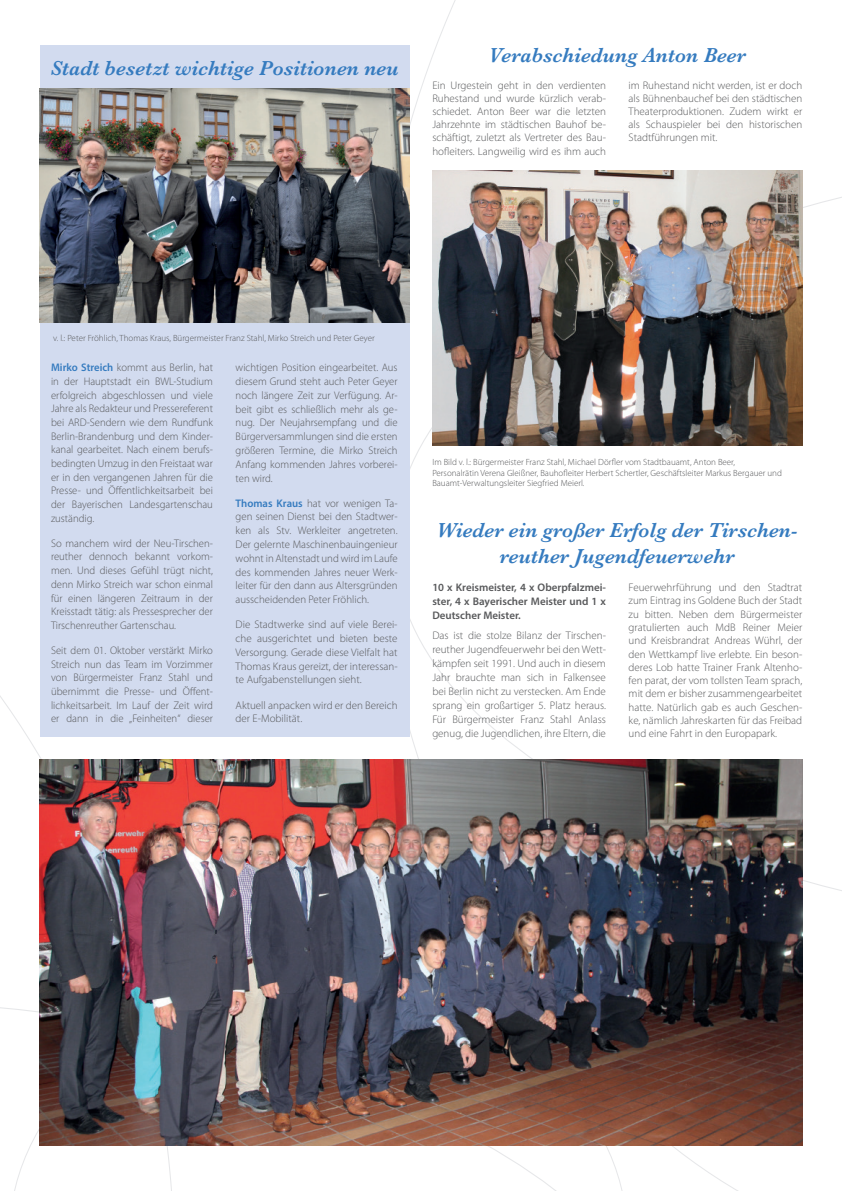
<style>
.page{position:relative;width:842px;height:1191px;background:#fff}
.page>*{position:absolute;margin:0;border:0;box-sizing:border-box;transform-origin:0 0}
.t1{font:italic 600 21px/25.2px "Baskerville";color:#357bbf;text-align:center}
.t2{font:300 11px/13.7px "Myriad Pro";color:#57585a;text-align:justify}
.t3{font:600 11px/14.1px "Myriad Pro";color:#57585a;text-align:justify}
.t4{font:300 9px/10.8px "Myriad Pro";color:#57585a}
.s1{font-weight:600;color:#357bbf}
</style>
<div class="page">
<svg style="left:175px;top:1145px;width:502px;height:46px"></svg>
<svg style="left:0;top:696px;width:175px;height:495px"></svg>
<img style="left:40px;top:759px;width:762px;height:386px">
<div style="left:40px;top:45px;width:370px;height:692px;background:#d2dbef"></div>
<img style="left:40px;top:89px;width:370px;height:234px">
<img style="left:432px;top:170px;width:370px;height:276px">
<h1 class="t1" style="left:51px;top:56px;width:350px">Stadt besetzt wichtige Positionen neu</h1>
<h1 class="t1" style="left:489px;top:42px;width:259px">Verabschiedung Anton Beer</h1>
<p class="t2" style="left:432px;top:78px;width:175px;line-height:13.2px">Ein Urgestein geht in den verdienten Ruhestand und wurde kürzlich verab&shy;schiedet. Anton Beer war die letzten Jahrzehnte im städtischen Bauhof be&shy;schäftigt, zuletzt als Vertreter des Bau&shy;hofleiters. Langweilig wird es ihm auch</p>
<p class="t2" style="left:629px;top:78px;width:175px;line-height:13.2px">im Ruhestand nicht werden, ist er doch als Bühnenbauchef bei den städtischen Theaterproduktionen. Zudem wirkt er als Schauspieler bei den historischen Stadtführungen mit.</p>
<p class="t4" style="left:53px;top:332px;width:323px">v. l.: Peter Fröhlich, Thomas Kraus, Bürgermeister Franz Stahl, Mirko Streich und Peter Geyer</p>
<p class="t2" style="left:51px;top:360px;width:163px"><span class="s1">Mirko Streich</span> kommt aus Berlin, hat in der Hauptstadt ein BWL-Studium erfolgreich abgeschlossen und viele Jahre als Redakteur und Pressereferent bei ARD-Sendern wie dem Rundfunk Berlin-Brandenburg und dem Kinder&shy;kanal gearbeitet. Nach einem berufs&shy;bedingten Umzug in den Freistaat war er in den vergangenen Jahren für die Presse- und Öffentlichkeitsarbeit bei der Bayerischen Landesgartenschau zuständig.</p>
<p class="t2" style="left:51px;top:536px;width:163px">So manchem wird der Neu-Tirschen&shy;reuther dennoch bekannt vorkom&shy;men. Und dieses Gefühl trügt nicht, denn Mirko Streich war schon einmal für einen längeren Zeitraum in der Kreisstadt tätig: als Pressesprecher der Tirschenreuther Gartenschau.</p>
<p class="t2" style="left:51px;top:643px;width:163px">Seit dem 01. Oktober verstärkt Mirko Streich nun das Team im Vorzimmer von Bürgermeister Franz Stahl und übernimmt die Presse- und Öffent&shy;lichkeitsarbeit. Im Lauf der Zeit wird er dann in die „Feinheiten“ dieser</p>
<p class="t2" style="left:236px;top:360px;width:163px">wichtigen Position eingearbeitet. Aus diesem Grund steht auch Peter Geyer noch längere Zeit zur Verfügung. Ar&shy;beit gibt es schließlich mehr als ge&shy;nug. Der Neujahrsempfang und die Bürgerversammlungen sind die ersten größeren Termine, die Mirko Streich Anfang kommenden Jahres vorberei&shy;ten wird.</p>
<p class="t2" style="left:236px;top:496px;width:163px"><span class="s1">Thomas Kraus</span> hat vor wenigen Ta&shy;gen seinen Dienst bei den Stadtwer&shy;ken als Stv. Werkleiter angetreten.<br>Der gelernte Maschinenbauingenieur wohnt in Altenstadt und wird im Laufe des kommenden Jahres neuer Werk&shy;leiter für den dann aus Altersgründen ausscheidenden Peter Fröhlich.</p>
<p class="t2" style="left:236px;top:617px;width:163px">Die Stadtwerke sind auf viele Berei&shy;che ausgerichtet und bieten beste Versorgung. Gerade diese Vielfalt hat Thomas Kraus gereizt, der interessan&shy;te Aufgabenstellungen sieht.</p>
<p class="t2" style="left:236px;top:698px;width:163px">Aktuell anpacken wird er den Bereich der E-Mobilität.</p>
<p class="t4" style="left:432px;top:456px;width:351px">Im Bild v. l.: Bürgermeister Franz Stahl, Michael Dörfler vom Stadtbauamt, Anton Beer,<br>Personalrätin Verena Gleißner, Bauhofleiter Herbert Schertler, Geschäftsleiter Markus Bergauer und<br>Bauamt-Verwaltungsleiter Siegfried Meierl.</p>
<h1 class="t1" style="left:437px;top:518px;width:362px">Wieder ein großer Erfolg der Tirschen&shy;reuther Jugendfeuerwehr</h1>
<p class="t3" style="left:432px;top:580px;width:175px">10 x Kreismeister, 4 x Oberpfalzmei&shy;ster, 4 x Bayerischer Meister und 1 x Deutscher Meister.</p>
<p class="t2" style="left:432px;top:628px;width:175px;line-height:14.1px">Das ist die stolze Bilanz der Tirschen&shy;reuther Jugendfeuerwehr bei den Wett&shy;kämpfen seit 1991. Und auch in diesem Jahr brauchte man sich in Falkensee bei Berlin nicht zu verstecken. Am Ende sprang ein großartiger 5. Platz heraus.<br>Für Bürgermeister Franz Stahl Anlass genug, die Jugendlichen, ihre Eltern, die</p>
<p class="t2" style="left:629px;top:580px;width:175px;line-height:13.3px">Feuerwehrführung und den Stadtrat zum Eintrag ins Goldene Buch der Stadt zu bitten. Neben dem Bürgermeister gratulierten auch MdB Reiner Meier und Kreisbrandrat Andreas Wührl, der den Wettkampf live erlebte. Ein beson&shy;deres Lob hatte Trainer Frank Altenho&shy;fen parat, der vom tollsten Team sprach, mit dem er bisher zusammengearbeitet hatte. Natürlich gab es auch Geschen&shy;ke, nämlich Jahreskarten für das Freibad und eine Fahrt in den Europapark.</p>
</div>
